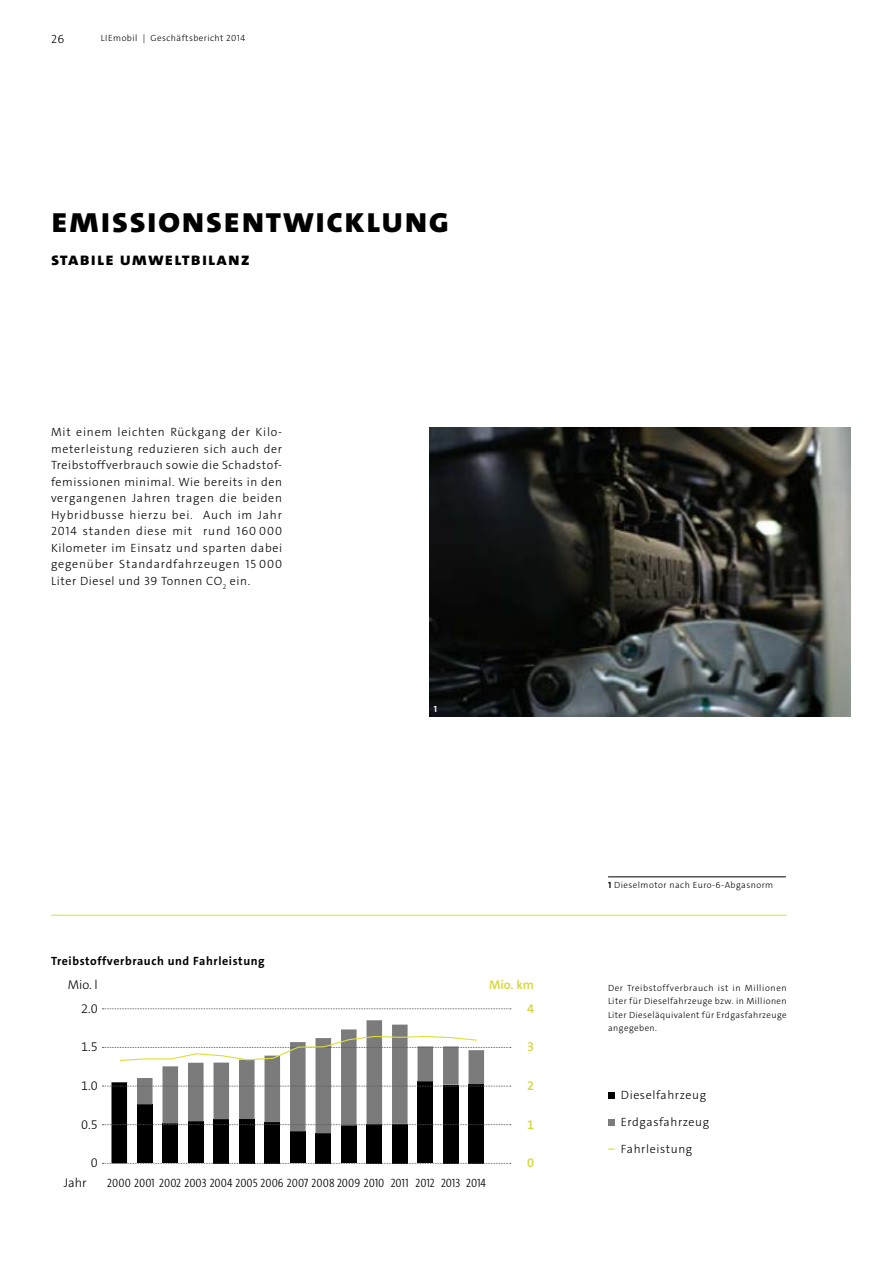
<style>
.page{position:relative;width:893px;height:1263px;background:#fff}
.page>*{position:absolute;margin:0;border:0;box-sizing:border-box;transform-origin:0 0}
.t1{font:800 36px "The Sans C4 s";letter-spacing:.03em;color:#000}
.t2{font:800 18px "The Sans C4 s";letter-spacing:.06em;color:#000}
.t3{font:300 12.75px "The Sans Cd LF3";color:#000}
.t4{font:300 12.75px "The Sans C4 s";color:#000}
.t5{font:600 12.75px "The Sans C4 s";color:#d5d639}
.t6{font:300 12px/16.5px "The Sans C4 s";letter-spacing:.05em;color:#000;text-align:justify}
.t7{font:700 12px "The Sans C4 s";letter-spacing:.05em;color:#000}
.t8{font:300 9px/13.5px "The Sans C4 s";letter-spacing:.05em;color:#000;text-align:justify}
.t9{font:700 9px "The Sans C4 s";color:#fff}
.s1{font-weight:700}
</style>
<div class="page">
<hr style="left:608px;top:876px;width:178px;height:1px;background:#000">
<img style="left:429px;top:427px;width:421px;height:289px">
<hr style="left:51px;top:915px;width:736px;height:1px;background:#ddde3a">
<svg style="left:102px;top:1008px;width:409px;height:1px"></svg>
<div style="left:608px;top:1092px;width:6px;height:7px;background:#000"></div>
<div style="left:608px;top:1119px;width:6px;height:7px;background:#7c7b7b"></div>
<svg style="left:102px;top:1020px;width:409px;height:144px"></svg>
<p class="t6" style="left:51px;top:31px;width:15px">26</p>
<p class="t8" style="left:101px;top:31px;width:146px">LIEmobil | Geschäftsbericht 2014</p>
<h1 class="t1" style="left:51px;top:196px;width:400px">Emissionsentwicklung</h1>
<h2 class="t2" style="left:51px;top:247px;width:198px">Stabile Umweltbilanz</h2>
<p class="t6" style="left:51px;top:424px;width:233px">Mit einem leichten Rückgang der Kilo&shy;meterleistung reduzieren sich auch der Treibstoffverbrauch sowie die Schadstof&shy;femissionen minimal. Wie bereits in den vergangenen Jahren tragen die beiden Hybridbusse hierzu bei. Auch im Jahr 2014 standen diese mit rund 160 000<br>Kilometer im Einsatz und sparten dabei gegenüber Standardfahrzeugen 15 000<br>Liter Diesel und 39 Tonnen CO<sub>2</sub> ein.</p>
<p class="t9" style="left:434px;top:703px;width:5px">1</p>
<p class="t7" style="left:51px;top:953px;width:215px">Treibstoffverbrauch und Fahrleistung</p>
<p class="t4" style="left:68px;top:976px;width:31px">Mio. l</p>
<p class="t5" style="left:489px;top:976px;width:46px">Mio. km</p>
<p class="t4" style="left:81px;top:1000px;width:18px">2.0</p>
<p class="t5" style="left:527px;top:1000px;width:9px">4</p>
<p class="t4" style="left:81px;top:1039px;width:18px">1.5</p>
<p class="t5" style="left:527px;top:1039px;width:9px">3</p>
<p class="t4" style="left:81px;top:1077px;width:18px">1.0</p>
<p class="t5" style="left:527px;top:1077px;width:9px">2</p>
<p class="t4" style="left:81px;top:1116px;width:18px">0.5</p>
<p class="t5" style="left:527px;top:1116px;width:9px">1</p>
<p class="t4" style="left:91px;top:1155px;width:9px">0</p>
<p class="t5" style="left:527px;top:1155px;width:9px">0</p>
<p class="t4" style="left:64px;top:1174px;width:24px">Jahr</p>
<p class="t3" style="left:107px;top:1174px;width:380px">2000 2001 2002 2003 2004 2005 2006 2007 2008 2009 2010 2011 2012 2013 2014</p>
<p class="t8" style="left:608px;top:879px;width:167px"><span class="s1">1</span> Dieselmotor nach Euro-6-Abgasnorm</p>
<p class="t8" style="left:608px;top:981px;width:180px">Der Treibstoffverbrauch ist in Millionen Liter für Dieselfahrzeuge bzw. in Millionen Liter Dieseläquivalent für Erdgasfahrzeuge angegeben.</p>
<p class="t6" style="left:621px;top:1086px;width:87px">Dieselfahrzeug</p>
<p class="t6" style="left:621px;top:1113px;width:90px">Erdgasfahrzeug</p>
<p class="t6" style="left:621px;top:1140px;width:73px">Fahrleistung</p>
</div>
